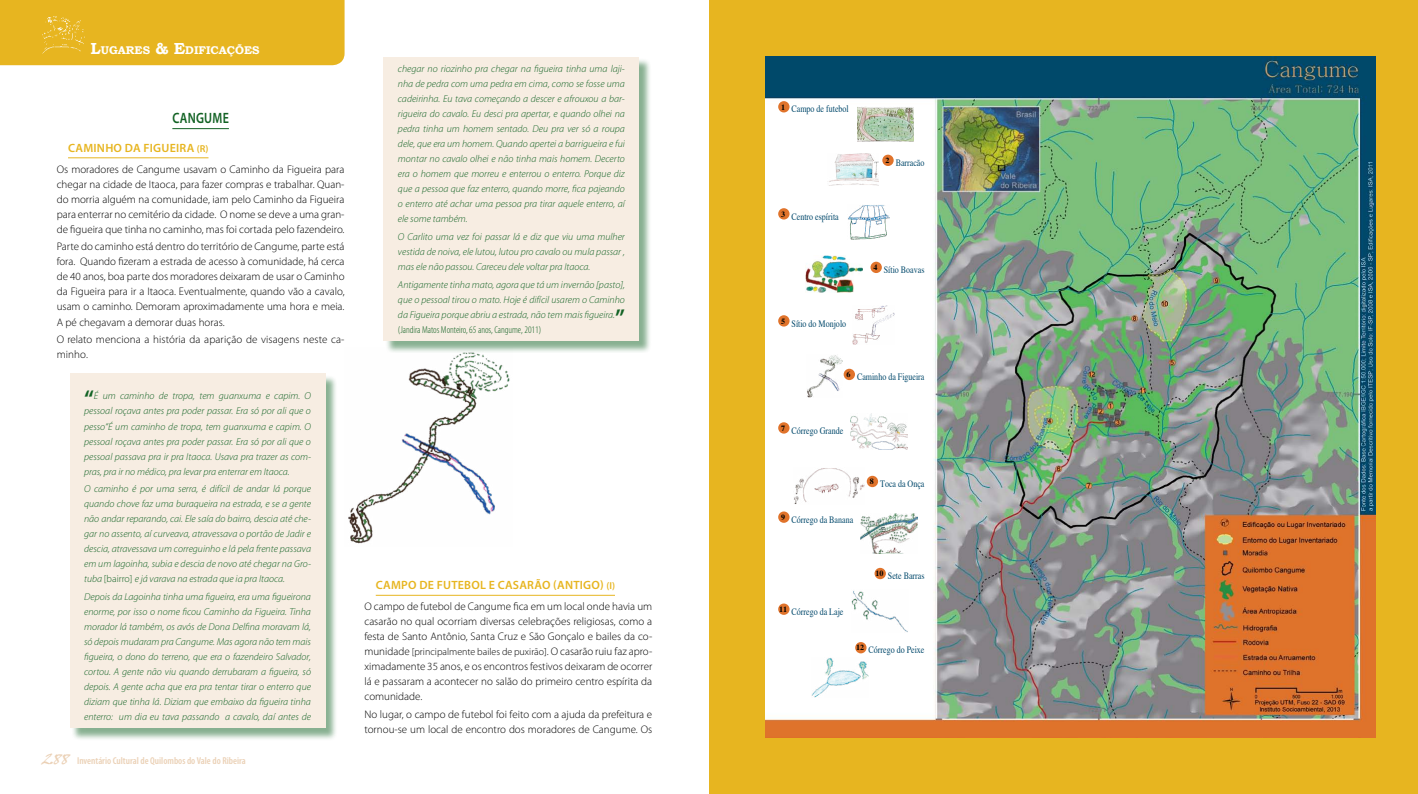
<style>
.page{position:relative;width:1418px;height:794px;background:#fff}
.page>*{position:absolute;margin:0;border:0;box-sizing:border-box;transform-origin:0 0}
.t1{font:600 24px "Myriad Pro";color:#126224}
.t2{font:600 15px "Myriad Pro";color:#126224;scale:.8 1}
.t3{font:600 12px "Myriad Pro";letter-spacing:.02em;color:#e7b520}
.t4{font:700 11.2px "Bookman Old Style";color:#fff}
.t5{font:300 11px/15px "Myriad Pro";color:#000;text-align:justify}
.t6{font:italic 300 10px/15px "Myriad Pro";color:#126224;text-align:justify}
.t7{font:10px "Toronto Plain";color:#00486b;scale:.8 1}
.t8{font:300 10px "Myriad Pro";color:#000}
.t9{font:600 condensed 10px "Myriad Pro";color:#ebd1b6}
.t10{font:300 condensed 10px "Myriad Pro";color:#126224}
.t11{font:600 10px "Myriad Pro";color:#e7b520}
.s1{font-size:16px}
.s2{font-style:normal}
.s3{font-family:"Viner Hand ITC";font-weight:400;font-stretch:normal;font-size:16px}
.s4{font-size:10px}
.s5{font-size:11px}
</style>
<div class="page">
<div style="left:0;top:0;width:344px;height:65px;background:#e7b520"></div>
<img style="left:43px;top:16px;width:42px;height:38px">
<div style="left:709px;top:0;width:708px;height:794px;background:#e7b520"></div>
<img style="left:765px;top:57px;width:610px;height:680px">
<div style="left:385px;top:58px;width:266px;height:295px;background:#126224;opacity:.5"></div>
<div style="left:384px;top:57px;width:255px;height:283px;background:#f7ede2"></div>
<img style="left:348px;top:348px;width:165px;height:196px">
<div style="left:71px;top:375px;width:267px;height:366px;background:#126224;opacity:.5"></div>
<div style="left:70px;top:374px;width:255px;height:354px;background:#f7ede2"></div>
<hr style="left:172px;top:128px;width:57px;height:1px;background:#126224">
<hr style="left:68px;top:158px;width:140px;height:1px;background:#e7b520">
<hr style="left:376px;top:595px;width:239px;height:1px;background:#e7b520">
<div style="left:778px;top:101px;width:11px;height:11px;background:#e0732b;border-radius:50%"></div>
<div style="left:882px;top:155px;width:11px;height:11px;background:#e0732b;border-radius:50%"></div>
<div style="left:778px;top:208px;width:11px;height:11px;background:#e0732b;border-radius:50%"></div>
<div style="left:870px;top:262px;width:11px;height:11px;background:#e0732b;border-radius:50%"></div>
<div style="left:778px;top:315px;width:11px;height:11px;background:#e0732b;border-radius:50%"></div>
<div style="left:843px;top:369px;width:12px;height:11px;background:#e0732b;border-radius:50%"></div>
<div style="left:778px;top:422px;width:11px;height:11px;background:#e0732b;border-radius:50%"></div>
<div style="left:866px;top:476px;width:12px;height:11px;background:#e0732b;border-radius:50%"></div>
<div style="left:778px;top:511px;width:11px;height:12px;background:#e0732b;border-radius:50%"></div>
<div style="left:874px;top:568px;width:11px;height:11px;background:#e0732b;border-radius:50%"></div>
<div style="left:778px;top:603px;width:11px;height:12px;background:#e0732b;border-radius:50%"></div>
<div style="left:855px;top:642px;width:11px;height:11px;background:#e0732b;border-radius:50%"></div>
<img style="left:857px;top:107px;width:56px;height:35px">
<img style="left:827px;top:153px;width:51px;height:33px">
<img style="left:847px;top:204px;width:42px;height:36px">
<img style="left:805px;top:255px;width:57px;height:37px">
<img style="left:852px;top:305px;width:42px;height:40px">
<img style="left:806px;top:354px;width:36px;height:43px">
<img style="left:850px;top:414px;width:57px;height:36px">
<img style="left:793px;top:468px;width:71px;height:36px">
<img style="left:860px;top:513px;width:57px;height:40px">
<img style="left:851px;top:590px;width:57px;height:43px">
<img style="left:811px;top:657px;width:57px;height:40px">
<p class="t4" style="left:90px;top:42px;width:171px"><span class="s1">L</span>UGARES <span class="s1">&amp; E</span>DIFICAÇÕES</p>
<h2 class="t2" style="left:172px;top:108px;width:72px">CANGUME</h2>
<p class="t3" style="left:68px;top:140px;width:109px">CAMINHO DA FIGUEIRA</p>
<p class="t11" style="left:197px;top:142px;width:13px">(R)</p>
<p class="t5" style="left:57px;top:161px;width:289px">Os moradores de Cangume usavam o Caminho da Figueira para chegar na cidade de Itaoca, para fazer compras e trabalhar. Quan&shy;do morria alguém na comunidade, iam pelo Caminho da Figueira para enterrar no cemitério da cidade. O nome se deve a uma gran&shy;de figueira que tinha no caminho, mas foi cortada pelo fazendeiro.</p>
<p class="t5" style="left:57px;top:239px;width:289px">Parte do caminho está dentro do território de Cangume, parte está fora. Quando fizeram a estrada de acesso à comunidade, há cerca de 40 anos, boa parte dos moradores deixaram de usar o Caminho da Figueira para ir a Itaoca. Eventualmente, quando vão a cavalo, usam o caminho. Demoram aproximadamente uma hora e meia.<br>A pé chegavam a demorar duas horas.</p>
<p class="t5" style="left:57px;top:332px;width:289px">O relato menciona a história da aparição de visagens neste ca&shy;minho.</p>
<h1 class="t1" style="left:84px;top:384px;width:11px">“</h1>
<p class="t6" style="left:84px;top:388px;width:228px;text-indent:10px">É um caminho de tropa, tem guanxuma e capim. O pessoal roçava antes pra poder passar. Era só por ali que o pesso“É um caminho de tropa, tem guanxuma e capim. O pessoal roçava antes pra poder passar. Era só por ali que o pessoal passava pra ir pra Itaoca. Usava pra trazer as com&shy;pras, pra ir no médico, pra levar pra enterrar em Itaoca.</p>
<p class="t6" style="left:84px;top:481px;width:228px">O caminho é por uma serra, é difícil de andar lá porque quando chove faz uma buraqueira na estrada, e se a gente não andar reparando, cai. Ele saía do bairro, descia até che&shy;gar no assento, aí curveava, atravessava o portão de Jadir e descia, atravessava um correguinho e lá pela frente passava em um lagoinha, subia e descia de novo até chegar na Gro&shy;tuba <span class="s2">[bairro]</span> e já varava na estrada que ia pra Itaoca.</p>
<p class="t6" style="left:84px;top:589px;width:228px">Depois da Lagoinha tinha uma figueira, era uma figueirona enorme, por isso o nome ficou Caminho da Figueira. Tinha morador lá também, os avós de Dona Delfina moravam lá, só depois mudaram pra Cangume. Mas agora não tem mais figueira, o dono do terreno, que era o fazendeiro Salvador, cortou. A gente não viu quando derrubaram a figueira, só depois. A gente acha que era pra tentar tirar o enterro que diziam que tinha lá. Diziam que embaixo da figueira tinha enterro: um dia eu tava passando a cavalo, daí antes de</p>
<p class="t9" style="left:43px;top:754px;width:205px"><span class="s3">288</span> Inventário Cultural de Quilombos do Vale do Ribeira</p>
<p class="t6" style="left:398px;top:61px;width:228px">chegar no riozinho pra chegar na figueira tinha uma laji&shy;nha de pedra com uma pedra em cima, como se fosse uma cadeirinha. Eu tava começando a descer e afrouxou a bar&shy;rigueira do cavalo. Eu desci pra apertar, e quando olhei na pedra tinha um homem sentado. Deu pra ver só a roupa dele, que era um homem. Quando apertei a barrigueira e fui montar no cavalo olhei e não tinha mais homem. Decerto era o homem que morreu e enterrou o enterro. Porque diz que a pessoa que faz enterro, quando morre, fica pajeando o enterro até achar uma pessoa pra tirar aquele enterro, aí ele some também.</p>
<p class="t6" style="left:398px;top:229px;width:228px">O Carlito uma vez foi passar lá e diz que viu uma mulher vestida de noiva, ele lutou, lutou pro cavalo ou mula passar , mas ele não passou. Careceu dele voltar pra Itaoca.</p>
<p class="t6" style="left:398px;top:277px;width:228px">Antigamente tinha mato, agora que tá um invernão [pasto], que o pessoal tirou o mato. Hoje é difícil usarem o Caminho da Figueira porque abriu a estrada, não tem mais figueira.</p>
<h1 class="t1" style="left:615px;top:302px;width:11px">”</h1>
<p class="t10" style="left:398px;top:323px;width:145px">(Jandira Matos Monteiro, 65 anos, Cangume, 2011)</p>
<p class="t3" style="left:376px;top:577px;width:17px">CAMPO</p>
<p class="t3" style="left:419px;top:577px;width:47px">DE FUTEBO</p>
<p class="t3" style="left:480px;top:577px;width:136px">L E CASARÃO (ANTIGO) <span class="s4">(I)</span></p>
<p class="t5" style="left:364px;top:599px;width:289px">O campo de futebol de Cangume fica em um local onde havia um casarão no qual ocorriam diversas celebrações religiosas, como a festa de Santo Antônio, Santa Cruz e São Gonçalo e bailes da co-</p>
<p class="t8" style="left:364px;top:645px;width:289px"><span class="s5">munidade</span> [principalmente bailes de puxirão]<span class="s5">. O casarão ruiu faz apro-</span></p>
<p class="t5" style="left:364px;top:659px;width:289px">ximadamente 35 anos, e os encontros festivos deixaram de ocorrer lá e passaram a acontecer no salão do primeiro centro espírita da comunidade.</p>
<p class="t5" style="left:364px;top:706px;width:289px">No lugar, o campo de futebol foi feito com a ajuda da prefeitura e tornou-se um local de encontro dos moradores de Cangume. Os</p>
<p class="t7" style="left:781px;top:103px;width:86px"><sup>1</sup> Campo de futebol</p>
<p class="t7" style="left:781px;top:210px;width:74px"><sup>3</sup> Centro espírita</p>
<p class="t7" style="left:781px;top:317px;width:83px"><sup>5</sup> Sítio do Monjolo</p>
<p class="t7" style="left:885px;top:157px;width:50px"><sup>2</sup> Barracão</p>
<p class="t7" style="left:873px;top:264px;width:65px"><sup>4</sup> Sítio Boavas</p>
<p class="t7" style="left:846px;top:371px;width:99px"><sup>6</sup> Caminho da Figueira</p>
<p class="t7" style="left:781px;top:424px;width:79px"><sup>7</sup> Córrego Grande</p>
<p class="t7" style="left:781px;top:514px;width:92px"><sup>9</sup> Córrego da Banana</p>
<p class="t7" style="left:869px;top:478px;width:70px"><sup>8</sup> Toca da Onça</p>
<p class="t7" style="left:779px;top:606px;width:82px"><sup>11</sup> Córrego da Laje</p>
<p class="t7" style="left:875px;top:570px;width:63px"><sup>10</sup> Sete Barras</p>
<p class="t7" style="left:856px;top:644px;width:87px"><sup>12</sup> Córrego do Peixe</p>
</div>
